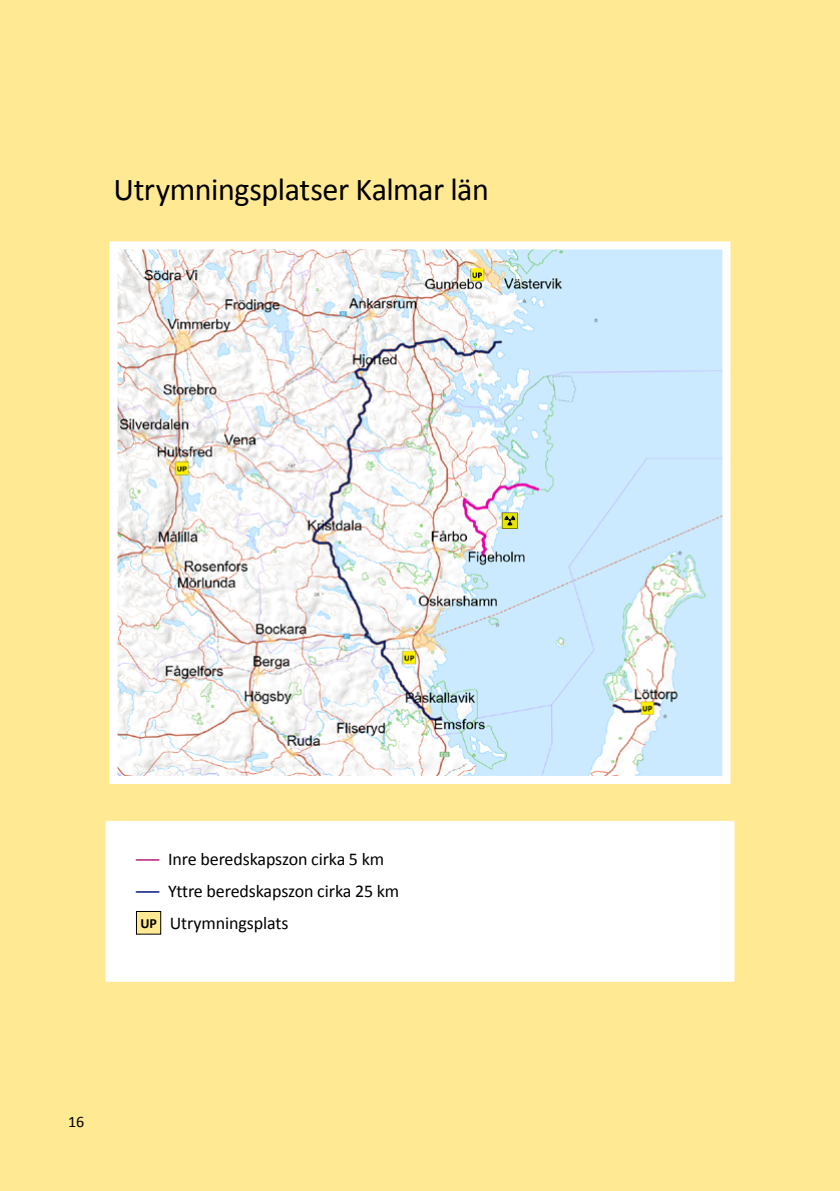
<style>
.page{position:relative;width:840px;height:1191px;background:#fff}
.page>*{position:absolute;margin:0;border:0;box-sizing:border-box;transform-origin:0 0}
.t1{font:32px "Calibri";letter-spacing:-.015em;color:#000}
.Karta___P{font:18px "Calibri";letter-spacing:-.005em;color:#000}
.t2{font:16px "Calibri";color:#000}
.Karta___P-2{font:700 14px "Calibri";color:#000}
.s1{font-weight:700;color:#c1378c}
.s2{font-weight:700;color:#22338b}
</style>
<div class="page">
<div style="left:0;top:0;width:839px;height:1191px;background:#ffe992"></div>
<img style="left:118px;top:250px;width:603px;height:525px">
<svg style="left:501px;top:512px;width:16px;height:16px"></svg>
<div style="left:109px;top:241px;width:621px;height:543px;border:8px solid #fff"></div>
<div style="left:105px;top:820px;width:630px;height:162px;background:#fff"></div>
<h2 class="t1" style="left:113px;top:169px;width:377px">Utrymningsplatser Kalmar län</h2>
<p class="Karta___P" style="left:136px;top:847px;width:249px"><span class="s1">–</span> Inre beredskapszon cirka 5 km</p>
<p class="Karta___P" style="left:136px;top:880px;width:264px"><span class="s2">–</span> Yttre beredskapszon cirka 25 km</p>
<p class="Karta___P-2" style="left:140px;top:913px;width:18px">UP</p>
<p class="Karta___P" style="left:170px;top:912px;width:120px">Utrymningsplats</p>
<p class="t2" style="left:68px;top:1111px;width:18px">16</p>
</div>
